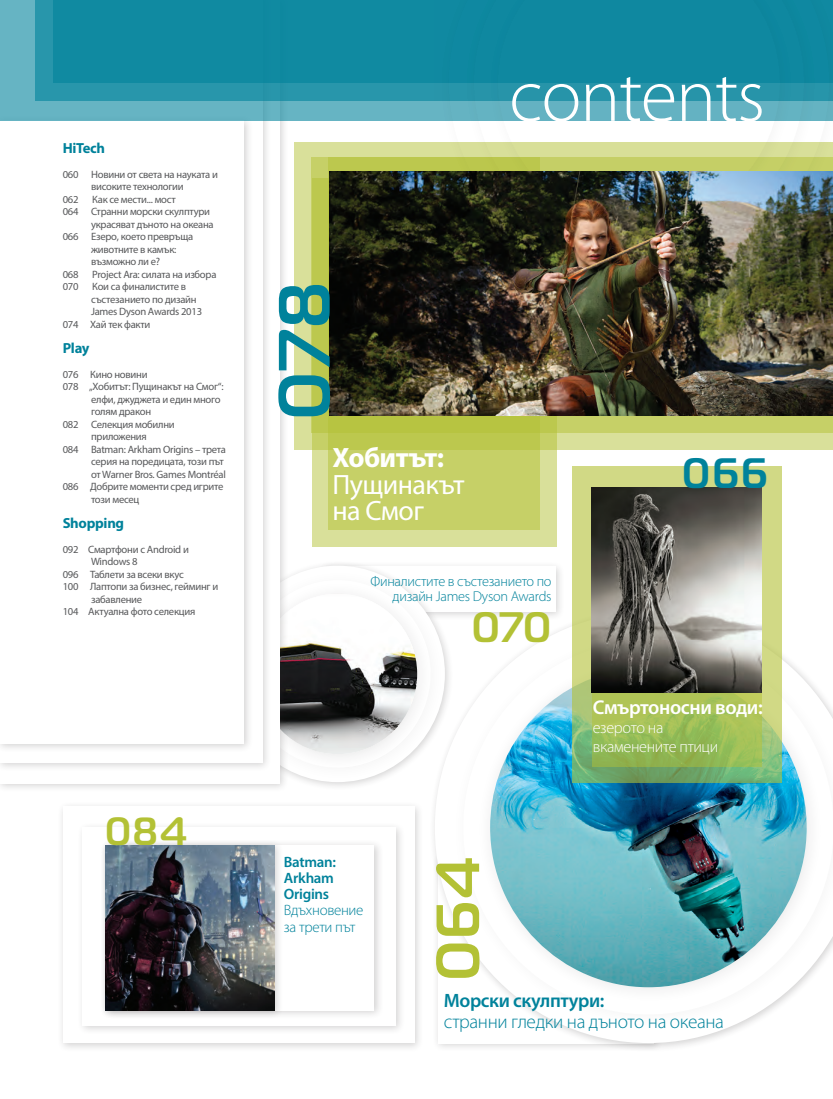
<style>
.page{position:relative;width:833px;height:1099px;background:#fff}
.page>*{position:absolute;margin:0;border:0;box-sizing:border-box;transform-origin:0 0}
.t1{font:300 75px "Myriad Pro";letter-spacing:-.015em;color:#fff}
.t2{font:72.5px "NK89";color:#00829b}
.t3{font:60.88px "NK89";color:#b3c135}
.t4{font:42.5px "NK89";color:#b3c135}
.t5{font:42.5px "NK89";color:#00829b}
.t6{font:39.38px "NK89";color:#b3c135}
.t7{font:28px/26.9px "Myriad Pro";letter-spacing:-.02em;color:#fff}
.t8{font:600 20px "Myriad Pro";letter-spacing:-.02em;color:#fff}
.t9{font:300 19.38px/21.2px "Myriad Pro";letter-spacing:-.02em;color:#00829b}
.t10{font:300 16.25px/18.8px "Myriad Pro";letter-spacing:-.02em;color:#fff}
.t11{font:300 15px/16.2px "Myriad Pro";letter-spacing:-.02em;color:#00829b}
.t12{font:700 14.62px "Myriad Pro";letter-spacing:-.02em;color:#00829b}
.t13{font:300 14.38px/15.5px "Myriad Pro";letter-spacing:-.02em;color:#00829b;text-align:right}
.t14{font:10.62px "Myriad Pro";letter-spacing:-.025em;color:#57585a}
.s1{font-weight:700}
.s2{font-weight:600}
</style>
<div class="page">
<div style="left:318px;top:561px;width:247px;height:60px;background:#231f20;opacity:.2"></div>
<div style="left:324px;top:566px;width:232px;height:45px;background:#fff"></div>
<div style="left:225px;top:560px;width:229px;height:231px;background:#fff"></div>
<div style="left:231px;top:566px;width:217px;height:219px;background:#231f20;opacity:.1"></div>
<div style="left:244px;top:580px;width:190px;height:191px;background:#fcfcfc"></div>
<img style="left:289px;top:593px;width:128px;height:161px">
<div style="left:0;top:0;width:289px;height:792px;background:#231f20;opacity:.2"></div>
<div style="left:0;top:0;width:279px;height:783px;background:#fff"></div>
<div style="left:0;top:0;width:271px;height:771px;background:#231f20;opacity:.2"></div>
<div style="left:0;top:0;width:262px;height:762px;background:#fff"></div>
<div style="left:0;top:115px;width:253px;height:638px;background:#231f20;opacity:.2"></div>
<div style="left:0;top:121px;width:244px;height:623px;background:#fff"></div>
<div style="left:57px;top:800px;width:367px;height:252px;background:#231f20;opacity:.2"></div>
<div style="left:63px;top:806px;width:351px;height:237px;background:#fff"></div>
<div style="left:77px;top:821px;width:328px;height:214px;background:#231f20;opacity:.2"></div>
<div style="left:82px;top:827px;width:313px;height:198px;background:#fff"></div>
<div style="left:100px;top:839px;width:284px;height:180px;background:#231f20;opacity:.2"></div>
<div style="left:106px;top:845px;width:268px;height:165px;background:#fff"></div>
<div style="left:100px;top:839px;width:183px;height:180px;background:#231f20;opacity:.2"></div>
<img style="left:106px;top:845px;width:168px;height:165px">
<div style="left:429px;top:606px;width:404px;height:446px;background:#231f20;opacity:.2"></div>
<svg style="left:435px;top:612px;width:398px;height:431px"></svg>
<div style="left:449px;top:627px;width:384px;height:405px;background:#fff"></div>
<img style="left:490px;top:674px;width:316px;height:313px">
<svg style="left:572px;top:466px;width:209px;height:317px;background:#b5cb7d"></svg>
<svg style="left:593px;top:487px;width:169px;height:280px;background:#9ebc57"></svg>
<div style="left:294px;top:142px;width:539px;height:308px;background:#d9e09a"></div>
<svg style="left:312px;top:432px;width:244px;height:114px;background:#d6de93"></svg>
<svg style="left:328px;top:432px;width:211px;height:97px;background:#c4ce62"></svg>
<svg style="left:312px;top:157px;width:521px;height:275px;background:#bac552"></svg>
<div style="left:0;top:0;width:833px;height:120px;background:#66b4c3"></div>
<div style="left:35px;top:0;width:798px;height:101px;background:#2896ab"></div>
<div style="left:53px;top:0;width:780px;height:82px;background:#108aa1"></div>
<div style="left:435px;top:0;width:398px;height:290px;background:#231f20;opacity:.1"></div>
<svg style="left:448px;top:0;width:381px;height:171px"></svg>
<div style="left:460px;top:0;width:361px;height:265px;background:#231f20;opacity:.1"></div>
<svg style="left:474px;top:0;width:330px;height:171px"></svg>
<div style="left:484px;top:0;width:313px;height:241px;background:#231f20;opacity:.1"></div>
<svg style="left:498px;top:0;width:282px;height:171px"></svg>
<img style="left:330px;top:171px;width:503px;height:244px">
<img style="left:592px;top:487px;width:169px;height:205px">
<p class="t12" style="left:63px;top:138px;width:44px">HiTech</p>
<p class="t14" style="left:63px;top:168px;width:157px">060 Новини от света на науката и</p>
<p class="t14" style="left:91px;top:180px;width:94px">високите технологии</p>
<p class="t14" style="left:63px;top:193px;width:17px">062</p>
<p class="t14" style="left:92px;top:193px;width:85px">Как се мести... мост</p>
<p class="t14" style="left:63px;top:205px;width:149px">064 Странни морски скулптури</p>
<p class="t14" style="left:91px;top:218px;width:124px">украсяват дъното на океана</p>
<p class="t14" style="left:63px;top:230px;width:132px">066 Езеро, което превръща</p>
<p class="t14" style="left:91px;top:243px;width:87px">животните в камък:</p>
<p class="t14" style="left:91px;top:255px;width:71px">възможно ли е?</p>
<p class="t14" style="left:63px;top:268px;width:17px">068</p>
<p class="t14" style="left:92px;top:268px;width:126px">Project Ara: силата на избора</p>
<p class="t14" style="left:63px;top:280px;width:17px">070</p>
<p class="t14" style="left:92px;top:280px;width:95px">Кои са финалистите в</p>
<p class="t14" style="left:91px;top:293px;width:107px">състезанието по дизайн</p>
<p class="t14" style="left:91px;top:305px;width:113px">James Dyson Awards 2013</p>
<p class="t14" style="left:63px;top:318px;width:89px">074 Хай тек факти</p>
<p class="t12" style="left:63px;top:338px;width:28px">Play</p>
<p class="t14" style="left:63px;top:368px;width:86px">076 Кино новини</p>
<p class="t14" style="left:63px;top:380px;width:162px">078 „Хобитът: Пущинакът на Смог“:</p>
<p class="t14" style="left:91px;top:393px;width:131px">елфи, джуджета и един много</p>
<p class="t14" style="left:91px;top:405px;width:62px">голям дракон</p>
<p class="t14" style="left:63px;top:418px;width:114px">082 Селекция мобилни</p>
<p class="t14" style="left:91px;top:430px;width:57px">приложения</p>
<p class="t14" style="left:63px;top:443px;width:165px">084 Batman: Arkham Origins – трета</p>
<p class="t14" style="left:91px;top:455px;width:134px">серия на поредицата, този път</p>
<p class="t14" style="left:91px;top:468px;width:136px">от Warner Bros. Games Montréal</p>
<p class="t14" style="left:63px;top:480px;width:162px">086 Добрите моменти сред игрите</p>
<p class="t14" style="left:91px;top:493px;width:50px">този месец</p>
<p class="t12" style="left:63px;top:513px;width:63px">Shopping</p>
<p class="t14" style="left:63px;top:543px;width:128px">092 Смартфони с Android и</p>
<p class="t14" style="left:91px;top:555px;width:48px">Windows 8</p>
<p class="t14" style="left:63px;top:568px;width:123px">096 Таблети за всеки вкус</p>
<p class="t14" style="left:63px;top:580px;width:157px">100 Лаптопи за бизнес, гейминг и</p>
<p class="t14" style="left:91px;top:593px;width:53px">забавление</p>
<p class="t14" style="left:63px;top:605px;width:134px">104 Актуална фото селекция</p>
<p class="t6" style="left:106px;top:807px;width:83px">084</p>
<p class="t1" style="left:509px;top:51px;width:257px">contents</p>
<p class="t2" style="left:261px;top:419px;width:139px;rotate:-90deg">078</p>
<p class="t7" style="left:332px;top:443px;width:134px"><span class="s1">Хобитът:<br></span>Пущинакът на Смог</p>
<p class="t5" style="left:682px;top:448px;width:87px">066</p>
<p class="t13" style="left:370px;top:573px;width:182px">Финалистите в състезанието по дизайн James Dyson Awards</p>
<p class="t11" style="left:284px;top:853px;width:81px"><span class="s2">Batman:<br>Arkham<br>Origins<br></span>Вдъхновение за трети път</p>
<p class="t4" style="left:472px;top:601px;width:80px">070</p>
<p class="t3" style="left:421px;top:980px;width:125px;rotate:-90deg">064</p>
<p class="t8" style="left:592px;top:694px;width:172px">Смъртоносни води:</p>
<p class="t10" style="left:592px;top:718px;width:127px">езерото на вкаменените птици</p>
<p class="t9" style="left:444px;top:989px;width:282px"><span class="s2">Морски скулптури:<br></span>странни гледки на дъното на океана</p>
</div>
